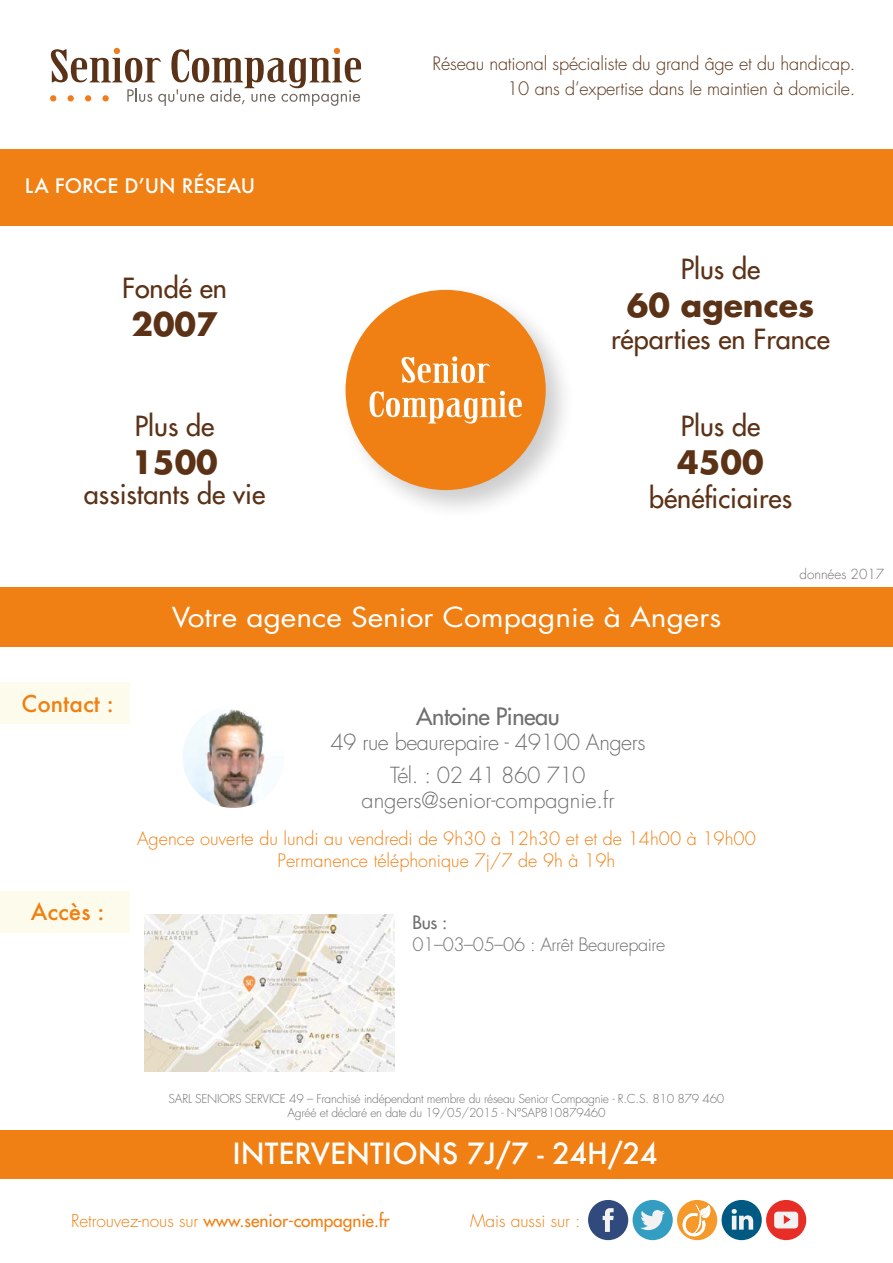
<style>
.page{position:relative;width:893px;height:1263px;background:#fff}
.page>*{position:absolute;margin:0;border:0;box-sizing:border-box;transform-origin:0 0}
.t1{font:700 31.5px "Futura LT";color:#5c3217}
.t2{font:500 28.5px "Futura";color:#fff}
.t3{font:27px "Futura LT";color:#5c3217}
.t4{font:26.85px "Futura LT";color:#fff;scale:1.11 1}
.t5{font:500 23.4px "Futura Std";letter-spacing:-.02em;color:#706f6f}
.t6{font:500 22.5px "Futura";color:#f08013}
.t7{font:300 21.6px/32.4px "Futura Std";letter-spacing:-.02em;color:#706f6f;text-align:center}
.t8{font:300 21.6px "Futura Std";color:#706f6f}
.t9{font:500 19.5px "Futura";color:#fff}
.t10{font:300 18px/21.6px "Futura Std";color:#f08013;text-align:center}
.t11{font:300 18px/25.2px "Futura LT";letter-spacing:-.01em;color:#5a3217;text-align:right}
.t12{font:300 18px "Futura Std";letter-spacing:-.02em;color:#706f6f}
.t13{font:500 18px "Futura Std";color:#706f6f}
.t14{font:500 17.4px "Futura Std";letter-spacing:-.005em;color:#f08013}
.t15{font:300 17.4px "Futura Std";letter-spacing:-.005em;color:#f08013}
.t16{font:300 13.5px "Futura LT";color:#706f6f}
.t17{font:300 12px/14.4px "Futura Std";letter-spacing:-.02em;color:#706f6f;text-align:center}
.s1{font-weight:300}
</style>
<div class="page">
<div style="left:0;top:1130px;width:893px;height:49px;background:#f08013"></div>
<svg style="left:50px;top:48px;width:311px;height:58px"></svg>
<div style="left:102px;top:95px;width:7px;height:6px;background:#ef7c1e;border-radius:50%"></div>
<div style="left:0;top:149px;width:893px;height:76px;background:#f08013"></div>
<div style="left:0;top:587px;width:893px;height:60px;background:#f08013"></div>
<img style="left:145px;top:914px;width:249px;height:157px">
<img style="left:182px;top:706px;width:103px;height:102px;border-radius:51px">
<div style="left:0;top:682px;width:129px;height:42px;background:#fcfbec"></div>
<div style="left:0;top:891px;width:129px;height:41px;background:#fcfbec"></div>
<div style="left:339px;top:283px;width:237px;height:238px;background:#000;opacity:.2"></div>
<div style="left:346px;top:290px;width:200px;height:200px;background:#f08013;border-radius:50%"></div>
<svg style="left:370px;top:391px;width:152px;height:32px"></svg>
<svg style="left:402px;top:356px;width:88px;height:27px"></svg>
<div style="left:588px;top:1200px;width:40px;height:40px;background:#304a7d;border-radius:50%"></div>
<svg style="left:603px;top:1208px;width:11px;height:24px"></svg>
<div style="left:633px;top:1200px;width:40px;height:40px;background:#339ec2;border-radius:50%"></div>
<svg style="left:640px;top:1210px;width:25px;height:20px"></svg>
<div style="left:766px;top:1200px;width:40px;height:40px;background:#e62e26;border-radius:50%"></div>
<svg style="left:774px;top:1211px;width:24px;height:17px"></svg>
<div style="left:722px;top:1200px;width:40px;height:40px;background:#005982;border-radius:50%"></div>
<svg style="left:732px;top:1209px;width:21px;height:20px"></svg>
<div style="left:677px;top:1200px;width:40px;height:40px;background:#f5992b;border-radius:50%"></div>
<svg style="left:682px;top:1204px;width:29px;height:32px"></svg>
<h3 class="t9" style="left:25px;top:173px;width:232px">LA FORCE D’UN RÉSEAU</h3>
<h3 class="t3" style="left:122px;top:270px;width:106px">Fondé en</h3>
<h1 class="t1" style="left:131px;top:303px;width:88px">2007</h1>
<h3 class="t3" style="left:135px;top:408px;width:81px">Plus de</h3>
<h1 class="t1" style="left:131px;top:441px;width:88px">1500</h1>
<h3 class="t3" style="left:84px;top:476px;width:183px">assistants de vie</h3>
<h3 class="t11" style="left:433px;top:51px;width:424px">Réseau national spécialiste du grand âge et du handicap.<br>10 ans d’expertise dans le maintien à domicile.</h3>
<h3 class="t3" style="left:681px;top:251px;width:81px">Plus de</h3>
<h1 class="t1" style="left:627px;top:284px;width:189px">60 agences</h1>
<h3 class="t3" style="left:611px;top:322px;width:220px">réparties en France</h3>
<h3 class="t3" style="left:681px;top:408px;width:81px">Plus de</h3>
<h1 class="t1" style="left:677px;top:441px;width:88px">4500</h1>
<h3 class="t3" style="left:649px;top:481px;width:144px">bénéficiaires</h3>
<p class="t16" style="left:799px;top:566px;width:86px">données 2017</p>
<h3 class="t6" style="left:22px;top:688px;width:94px">Contact :</h3>
<h3 class="t6" style="left:31px;top:896px;width:75px">Accès :</h3>
<h3 class="t4" style="left:172px;top:600px;width:497px">Votre agence Senior Compagnie à Angers</h3>
<h3 class="t5" style="left:416px;top:702px;width:145px">Antoine Pineau</h3>
<h3 class="t7" style="left:330px;top:727px;width:317px">49 rue beaurepaire - 49100 Angers<br>Tél. : 02 41 860 710</h3>
<h3 class="t8" style="left:362px;top:787px;width:254px">angers@senior-compagnie.fr</h3>
<h3 class="t10" style="left:137px;top:828px;width:620px">Agence ouverte du lundi au vendredi de 9h30 à 12h30 et et de 14h00 à 19h00<br>Permanence téléphonique 7j/7 de 9h à 19h</h3>
<h3 class="t13" style="left:412px;top:911px;width:36px">Bus :</h3>
<h3 class="t12" style="left:412px;top:933px;width:254px">01–03–05–06 : Arrêt Beaurepaire</h3>
<p class="t17" style="left:169px;top:1092px;width:557px">SARL SENIORS SERVICE 49 – Franchisé indépendant membre du réseau Senior Compagnie - R.C.S. 810 879 460<br>Agréé et déclaré en date du 19/05/2015 - N°SAP810879460</p>
<h2 class="t2" style="left:232px;top:1134px;width:427px">INTERVENTIONS 7J/7 - 24H/24</h2>
<h3 class="t14" style="left:71px;top:1210px;width:320px"><span class="s1">Retrouvez-nous sur</span> www.senior-compagnie.fr</h3>
<h3 class="t15" style="left:470px;top:1210px;width:112px">Mais aussi sur :</h3>
</div>
